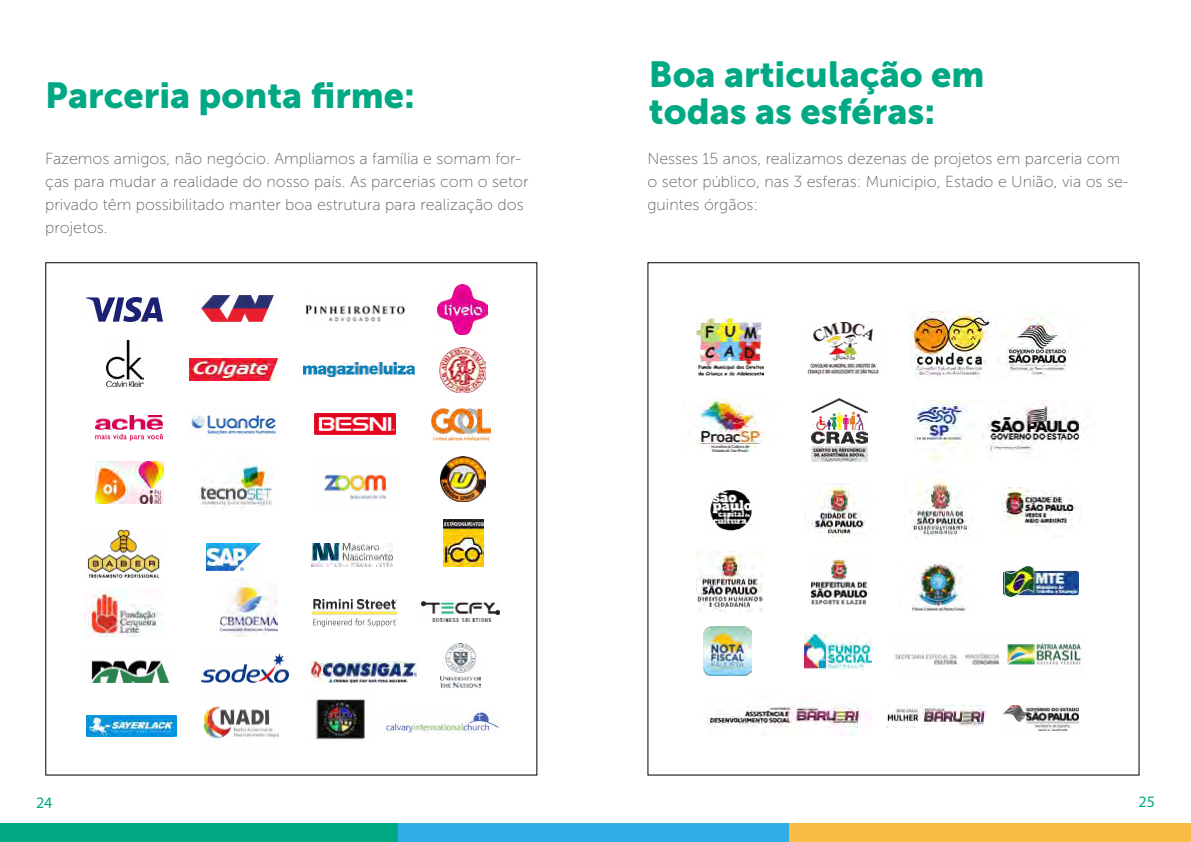
<style>
.page{position:relative;width:1191px;height:842px;background:#fff}
.page>*{position:absolute;margin:0;border:0;box-sizing:border-box;transform-origin:0 0}
.t1{font:36px/37px "Museo Sans 900";color:#00a984}
.t2{font:16px/23px "Museo Sans 100";color:#646363}
.t3{font:16px "Myriad Pro";color:#00a883}
</style>
<div class="page">
<div style="left:0;top:824px;width:399px;height:18px;background:#00a984"></div>
<div style="left:397px;top:824px;width:396px;height:18px;background:#2faee5"></div>
<div style="left:789px;top:824px;width:402px;height:18px;background:#fbbc43"></div>
<img style="left:315px;top:699px;width:50px;height:41px">
<img style="left:90px;top:659px;width:79px;height:23px">
<img style="left:386px;top:711px;width:114px;height:23px">
<img style="left:443px;top:519px;width:40px;height:48px">
<img style="left:322px;top:474px;width:65px;height:26px">
<img style="left:441px;top:457px;width:44px;height:44px">
<img style="left:206px;top:543px;width:55px;height:27px">
<img style="left:314px;top:413px;width:81px;height:22px">
<img style="left:312px;top:599px;width:84px;height:27px">
<img style="left:439px;top:347px;width:46px;height:45px">
<img style="left:201px;top:294px;width:73px;height:28px">
<img style="left:441px;top:643px;width:39px;height:45px">
<img style="left:219px;top:578px;width:58px;height:58px">
<img style="left:198px;top:464px;width:76px;height:45px">
<img style="left:305px;top:305px;width:100px;height:17px">
<img style="left:86px;top:297px;width:77px;height:25px">
<img style="left:107px;top:340px;width:37px;height:46px">
<img style="left:87px;top:715px;width:89px;height:22px">
<img style="left:85px;top:590px;width:79px;height:46px">
<img style="left:86px;top:529px;width:75px;height:49px">
<img style="left:202px;top:654px;width:87px;height:28px">
<img style="left:304px;top:363px;width:110px;height:14px">
<img style="left:311px;top:662px;width:105px;height:20px">
<img style="left:190px;top:415px;width:87px;height:25px">
<img style="left:421px;top:601px;width:78px;height:21px">
<img style="left:204px;top:706px;width:75px;height:35px">
<img style="left:95px;top:416px;width:68px;height:25px">
<img style="left:431px;top:409px;width:59px;height:31px">
<img style="left:311px;top:543px;width:82px;height:24px">
<img style="left:190px;top:359px;width:87px;height:22px">
<img style="left:437px;top:284px;width:50px;height:50px">
<img style="left:95px;top:461px;width:69px;height:43px">
<img style="left:912px;top:563px;width:54px;height:48px">
<img style="left:811px;top:398px;width:56px;height:64px">
<img style="left:1003px;top:566px;width:75px;height:30px">
<img style="left:710px;top:490px;width:42px;height:43px">
<img style="left:910px;top:471px;width:60px;height:67px">
<img style="left:1002px;top:487px;width:77px;height:40px">
<img style="left:913px;top:401px;width:169px;height:61px">
<img style="left:804px;top:483px;width:62px;height:55px">
<img style="left:696px;top:318px;width:67px;height:58px">
<img style="left:807px;top:323px;width:72px;height:52px">
<img style="left:910px;top:311px;width:159px;height:68px">
<img style="left:698px;top:398px;width:67px;height:53px">
<img style="left:696px;top:551px;width:66px;height:60px">
<img style="left:810px;top:559px;width:57px;height:46px">
<img style="left:704px;top:627px;width:47px;height:48px">
<img style="left:804px;top:633px;width:68px;height:36px">
<img style="left:895px;top:641px;width:188px;height:24px">
<img style="left:707px;top:702px;width:165px;height:33px">
<img style="left:886px;top:706px;width:99px;height:22px">
<img style="left:1003px;top:706px;width:75px;height:24px">
<h1 class="t1" style="left:45px;top:77px;width:371px">Parceria ponta firme:</h1>
<p class="t2" style="left:45px;top:148px;width:485px">Fazemos amigos, não negócio. Ampliamos a família e somam for&shy;ças para mudar a realidade do nosso país. As parcerias com o setor privado têm possibilitado manter boa estrutura para realização dos projetos.</p>
<h1 class="t1" style="left:649px;top:55px;width:337px">Boa articulação em todas as esféras:</h1>
<p class="t2" style="left:647px;top:148px;width:482px">Nesses 15 anos, realizamos dezenas de projetos em parceria com o setor público, nas 3 esferas: Municipio, Estado e União, via os se&shy;guintes órgãos:</p>
<p class="t3" style="left:36px;top:793px;width:18px">24</p>
<p class="t3" style="left:1138px;top:791px;width:18px">25</p>
</div>
